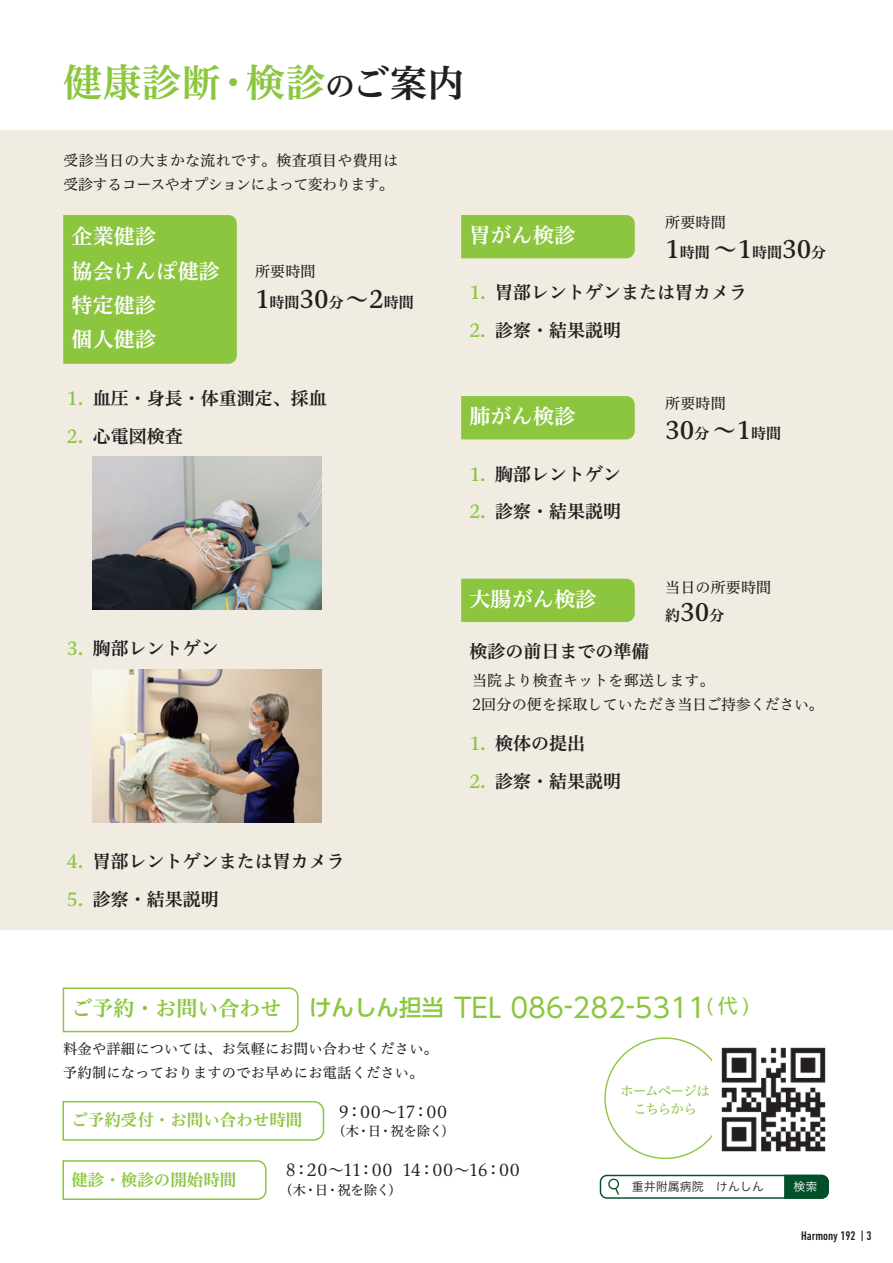
<style>
.page{position:relative;width:893px;height:1263px;background:#fff}
.page>*{position:absolute;margin:0;border:0;box-sizing:border-box;transform-origin:0 0}
.t1{font:39px "Hiragino UD Serif Std N W6";letter-spacing:.015em;color:#8bc63e}
.t2{font:27px "UD Shin Go Pro";color:#8bc63e}
.t3{font:24px "Hiragino UD Serif Std N W6";color:#231f20}
.t4{font:500 22.5px "UD Shin Go Pro";color:#8bc63e}
.t5{font:21px "Hiragino UD Serif Std N W6";letter-spacing:.01em;color:#fff}
.t6{font:21px "Hiragino UD Serif Std N W6";color:#8bc63e}
.t7{font:18px/37.7px "Hiragino UD Serif Std N W6";color:#231f20}
.t8{font:18px/37.7px "Hiragino UD Serif Std N W6";color:#8bc63e}
.t9{font:16.5px "Hiragino UD Serif Std N W4";letter-spacing:.03em;color:#231f20}
.t10{font:16.5px "Hiragino UD Serif Std N W6";color:#8bc63e}
.t11{font:15px/24px "Hiragino UD Serif Std N W4";letter-spacing:.01em;color:#231f20}
.t12{font:15px/24px "Hiragino UD Serif Std N W4";letter-spacing:-.03em;color:#231f20}
.t13{font:15px "Hiragino UD Serif Std N W6";color:#231f20}
.t14{font:14.25px/24px "Hiragino UD Serif Std N W4";letter-spacing:.01em;color:#231f20}
.t15{font:13.5px "Hiragino UD Serif Std N W4";letter-spacing:-.03em;color:#231f20}
.t16{font:13.5px/18px "Hiragino UD Serif Std N W4";letter-spacing:-.055em;color:#8bc63e;text-align:center}
.t17{font:500 condensed 12.75px "DIN Next LT Pro";color:#231f20}
.t18{font:12px "Hiragino UD Sans Std W3";color:#231f20}
.t19{font:12px "Hiragino UD Sans Std W3";color:#fff}
.s1{font-size:30px;color:#231f20}
.s2{font-size:37.5px;color:#231f20}
.s3{font-size:15px}
.s4{color:#8bc63e}
.s5{font-size:24px}
</style>
<div class="page">
<div style="left:0;top:131px;width:893px;height:799px;background:#f1ece2"></div>
<svg style="left:62px;top:987px;width:237px;height:46px"></svg>
<svg style="left:62px;top:1100px;width:263px;height:41px"></svg>
<svg style="left:62px;top:1160px;width:205px;height:40px"></svg>
<img style="left:721px;top:1047px;width:105px;height:105px">
<svg style="left:600px;top:1175px;width:229px;height:24px"></svg>
<img style="left:93px;top:670px;width:229px;height:152px">
<div style="left:63px;top:215px;width:174px;height:149px;background:#8bc63e"></div>
<div style="left:461px;top:215px;width:174px;height:43px;background:#8bc63e"></div>
<div style="left:461px;top:396px;width:174px;height:43px;background:#8bc63e"></div>
<div style="left:461px;top:579px;width:174px;height:43px;background:#8bc63e"></div>
<img style="left:93px;top:456px;width:229px;height:153px">
<h1 class="t1" style="left:63px;top:53px;width:403px">健康診断・検診<span class="s1">の</span><span class="s2">ご案内</span></h1>
<p class="t12" style="left:63px;top:148px;width:336px">受診当日の大まかな流れです。検査項目や費用は受診するコースやオプションによって変わります。</p>
<p class="t5" style="left:71px;top:220px;width:86px">企業健診</p>
<p class="t5" style="left:469px;top:219px;width:108px">胃がん検診</p>
<p class="t5" style="left:71px;top:255px;width:150px">協会けんぽ健診</p>
<p class="t11" style="left:255px;top:259px;width:62px">所要時間</p>
<p class="t11" style="left:665px;top:209px;width:62px">所要時間</p>
<h3 class="t3" style="left:665px;top:231px;width:163px">1<span class="s3">時間</span>～1<span class="s3">時間</span>30<span class="s3">分</span></h3>
<p class="t5" style="left:71px;top:289px;width:108px">特定健診　</p>
<h3 class="t3" style="left:255px;top:280px;width:160px">1<span class="s3">時間</span>30<span class="s3">分</span>～2<span class="s3">時間</span></h3>
<p class="t8" style="left:469px;top:272px;width:17px">1.</p>
<p class="t5" style="left:71px;top:323px;width:86px">個人健診</p>
<p class="t8" style="left:469px;top:311px;width:17px">2.</p>
<p class="t7" style="left:495px;top:272px;width:253px">胃部レントゲンまたは胃カメラ</p>
<p class="t7" style="left:495px;top:311px;width:127px">診察・結果説明</p>
<p class="t8" style="left:67px;top:378px;width:17px">1.<br>2.</p>
<p class="t7" style="left:93px;top:378px;width:235px">血圧・身長・体重測定、採血心電図検査</p>
<p class="t7" style="left:67px;top:628px;width:153px"><span class="s4">3.</span> 胸部レントゲン</p>
<p class="t7" style="left:93px;top:841px;width:253px;text-indent:-26px"><span class="s4">4.</span> 胃部レントゲンまたは胃カメラ診察・結果説明</p>
<p class="t8" style="left:67px;top:879px;width:17px">5.</p>
<p class="t5" style="left:469px;top:400px;width:108px">肺がん検診</p>
<p class="t8" style="left:469px;top:454px;width:17px">1.<br>2.</p>
<p class="t7" style="left:495px;top:454px;width:127px">胸部レントゲン診察・結果説明</p>
<p class="t11" style="left:665px;top:390px;width:62px">所要時間</p>
<h3 class="t3" style="left:665px;top:412px;width:117px">30<span class="s3">分</span>～1<span class="s3">時間</span></h3>
<p class="t5" style="left:469px;top:583px;width:129px">大腸がん検診</p>
<p class="t7" style="left:469px;top:632px;width:181px">検診の前日までの準備</p>
<p class="t11" style="left:665px;top:574px;width:108px">当日の所要時間</p>
<p class="t13" style="left:665px;top:604px;width:61px">約<span class="s5">30</span>分</p>
<p class="t11" style="left:472px;top:668px;width:353px">当院より検査キットを郵送します。<br>2回分の便を採取していただき当日ご持参ください。</p>
<p class="t7" style="left:495px;top:724px;width:91px">検体の提出</p>
<p class="t8" style="left:469px;top:724px;width:17px">1.</p>
<p class="t7" style="left:469px;top:762px;width:153px"><span class="s4">2.</span> 診察・結果説明</p>
<p class="t4" style="left:309px;top:989px;width:136px">けんしん担当</p>
<p class="t6" style="left:71px;top:992px;width:212px">ご予約・お問い合わせ</p>
<p class="t14" style="left:63px;top:1036px;width:376px">料金や詳細については、お気軽にお問い合わせください。予約制になっておりますのでお早めにお電話ください。</p>
<p class="t10" style="left:71px;top:1108px;width:233px">ご予約受付・お問い合わせ時間</p>
<p class="t9" style="left:339px;top:1099px;width:110px">9：00～17：00</p>
<p class="t15" style="left:339px;top:1121px;width:111px">(木・日・祝を除く)</p>
<h2 class="t2" style="left:454px;top:985px;width:297px">TEL 086-282-5311<sup>(</sup> <sup>代</sup> <sup>)</sup></h2>
<p class="t16" style="left:620px;top:1081px;width:92px">ホームページはこちらから</p>
<p class="t10" style="left:71px;top:1167px;width:167px">健診・検診の開始時間</p>
<p class="t9" style="left:286px;top:1157px;width:235px">8：20～11：00 14：00～16：00</p>
<p class="t15" style="left:286px;top:1180px;width:111px">(木・日・祝を除く)</p>
<p class="t18" style="left:632px;top:1177px;width:133px">重井附属病院　けんしん</p>
<p class="t19" style="left:793px;top:1177px;width:25px">検索</p>
<p class="t17" style="left:801px;top:1228px;width:72px">Harmony 192 | 3</p>
</div>
